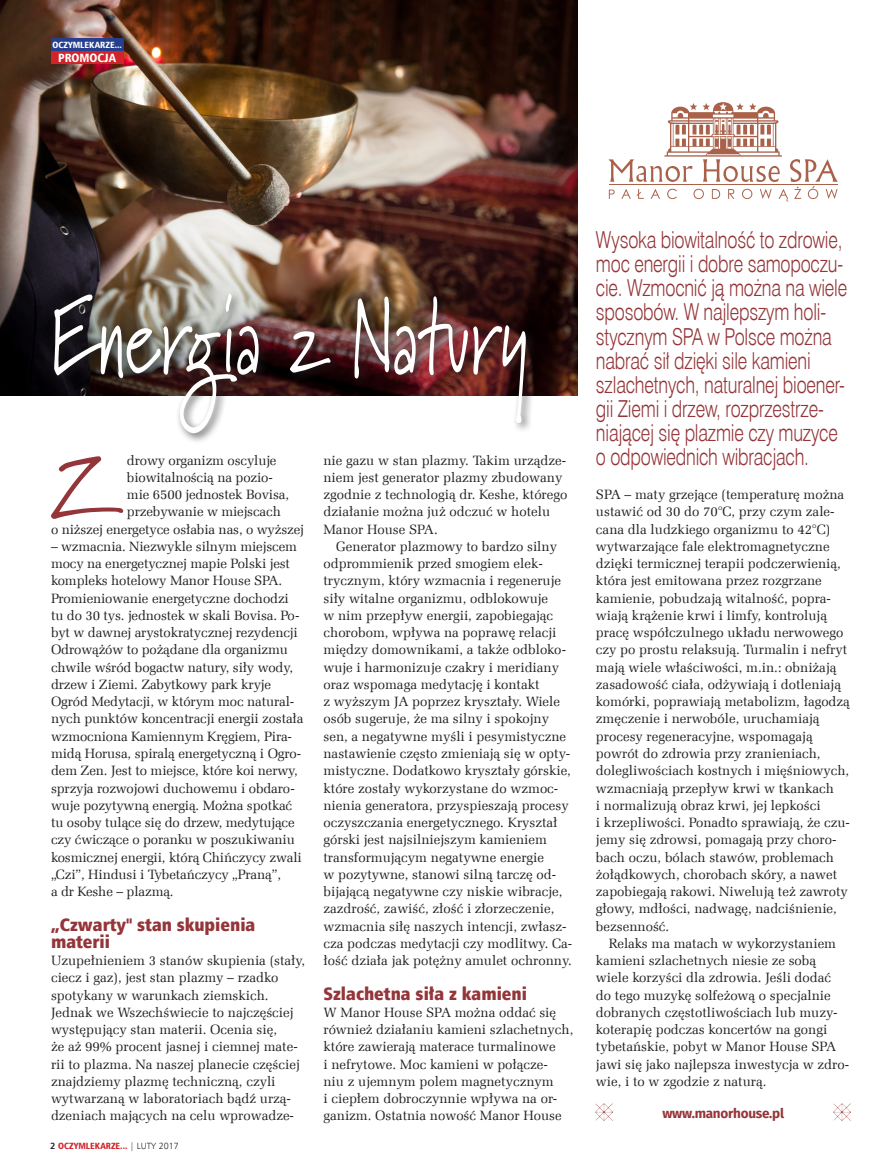
<style>
.page{position:relative;width:893px;height:1170px;background:#fff}
.page>*{position:absolute;margin:0;border:0;box-sizing:border-box;transform-origin:0 0}
.tytul{font:108px "Marydale";color:#fff;scale:.67 1}
.body{font:86.55px "Marydale";color:#943539}
.lead{font:23.4px/24px "Swis 721 Lt EU";letter-spacing:-.01em;color:#943539;scale:.77 1}
.srodtytul{font:18px/17.2px "Humnst 777 X Blk Cn EU";color:#943539}
.body-2{font:13.5px/17.2px "Zapf Ellipt EU";color:#231f20}
.podpis{font:700 13.5px "Fira Sans";letter-spacing:-.02em;color:#943539}
.t1{font:12px "Humnst 777 Blk Cn EU";color:#fff}
.t2{font:9px "Humnst 777 Blk Cn EU";color:#d1232a}
.t3{font:9px "Humnst 777 Blk Cn EU";color:#fff}
.s1{font-family:"Humnst 777 EU";font-weight:700;color:#231f20}
.s2{font-family:"Humnst 777 Lt EU";color:#231f20}
</style>
<div class="page">
<img style="left:0;top:0;width:578px;height:395px">
<div style="left:51px;top:51px;width:72px;height:13px;background:#d1232a"></div>
<div style="left:51px;top:38px;width:72px;height:13px;background:#253f8e"></div>
<div style="left:49px;top:289px;width:488px;height:155px;background:#231f20;opacity:.75"></div>
<svg style="left:608px;top:102px;width:230px;height:99px"></svg>
<img style="left:596px;top:1103px;width:17px;height:17px">
<img style="left:833px;top:1103px;width:17px;height:17px">
<p class="t3" style="left:53px;top:39px;width:71px">OCZYMLEKARZE...</p>
<p class="t1" style="left:58px;top:50px;width:59px">PROMOCJA</p>
<p class="tytul" style="left:51px;top:272px;width:713px">Energia z Natury</p>
<p class="body" style="left:53px;top:436px;width:61px">Z</p>
<p class="body-2" style="left:127px;top:451px;width:151px">drowy organizm oscyluje</p>
<p class="body-2" style="left:127px;top:469px;width:148px">biowitalnością na pozio-</p>
<p class="body-2" style="left:127px;top:486px;width:164px">mie 6500 jednostek Bovisa,</p>
<p class="body-2" style="left:127px;top:503px;width:155px">przebywanie w miejscach</p>
<p class="body-2" style="left:51px;top:520px;width:254px">o niższej energetyce osłabia nas, o wyższej</p>
<p class="body-2" style="left:51px;top:538px;width:254px">– wzmacnia. Niezwykle silnym miejscem mocy na energetycznej mapie Polski jest kompleks hotelowy Manor House SPA.<br>Promieniowanie energetyczne dochodzi tu do 30 tys. jednostek w skali Bovisa. Po&shy;byt w dawnej arystokratycznej rezydencji Odrowążów to pożądane dla organizmu chwile wśród bogactw natury, siły wody, drzew i Ziemi. Zabytkowy park kryje Ogród Medytacji, w którym moc natural&shy;nych punktów koncentracji energii została wzmocniona Kamiennym Kręgiem, Pira&shy;midą Horusa, spiralą energetyczną i Ogro&shy;dem Zen. Jest to miejsce, które koi nerwy, sprzyja rozwojowi duchowemu i obdaro&shy;wuje pozytywną energią. Można spotkać tu osoby tulące się do drzew, medytujące czy ćwiczące o poranku w poszukiwaniu kosmicznej energii, którą Chińczycy zwali „Czi”, Hindusi i Tybetańczycy „Praną”,<br>a dr Keshe – plazmą.</p>
<p class="srodtytul" style="left:51px;top:915px;width:206px">„Czwarty" stan skupienia materii</p>
<p class="body-2" style="left:51px;top:952px;width:256px">Uzupełnieniem 3 stanów skupienia (stały, ciecz i gaz), jest stan plazmy – rzadko spotykany w warunkach ziemskich.<br>Jednak we Wszechświecie to najczęściej występujący stan materii. Ocenia się,<br>że aż 99% procent jasnej i ciemnej mate&shy;rii to plazma. Na naszej planecie częściej znajdziemy plazmę techniczną, czyli wytwarzaną w laboratoriach bądź urzą&shy;dzeniach mających na celu wprowadze-</p>
<p class="t2" style="left:50px;top:1139px;width:130px"><span class="s1">2</span> OCZYMLEKARZE... <span class="s2">| LUTY 2017</span></p>
<p class="body-2" style="left:323px;top:451px;width:245px">nie gazu w stan plazmy. Takim urządze&shy;niem jest generator plazmy zbudowany zgodnie z technologią dr. Keshe, którego działanie można już odczuć w hotelu Manor House SPA.</p>
<p class="body-2" style="left:323px;top:538px;width:250px;text-indent:13px">Generator plazmowy to bardzo silny odprommienik przed smogiem elek&shy;trycznym, który wzmacnia i regeneruje siły witalne organizmu, odblokowuje<br>w nim przepływ energii, zapobiegając chorobom, wpływa na poprawę relacji między domownikami, a także odbloko&shy;wuje i harmonizuje czakry i meridiany oraz wspomaga medytację i kontakt<br>z wyższym JA poprzez kryształy. Wiele osób sugeruje, że ma silny i spokojny sen, a negatywne myśli i pesymistyczne nastawienie często zmieniają się w opty&shy;mistyczne. Dodatkowo kryształy górskie, które zostały wykorzystane do wzmoc&shy;nienia generatora, przyspieszają procesy oczyszczania energetycznego. Kryształ górski jest najsilniejszym kamieniem transformującym negatywne energie<br>w pozytywne, stanowi silną tarczę od&shy;bijającą negatywne czy niskie wibracje, zazdrość, zawiść, złość i złorzeczenie, wzmacnia siłę naszych intencji, zwłasz&shy;cza podczas medytacji czy modlitwy. Ca&shy;łość działa jak potężny amulet ochronny.</p>
<p class="srodtytul" style="left:323px;top:984px;width:205px">Szlachetna siła z kamieni</p>
<p class="body-2" style="left:323px;top:1003px;width:251px">W Manor House SPA można oddać się również działaniu kamieni szlachetnych, które zawierają materace turmalinowe<br>i nefrytowe. Moc kamieni w połącze-<br>niu z ujemnym polem magnetycznym<br>i ciepłem dobroczynnie wpływa na or&shy;ganizm. Ostatnia nowość Manor House</p>
<p class="lead" style="left:596px;top:228px;width:328px">Wysoka biowitalność to zdrowie, moc energii i dobre samopoczu&shy;cie. Wzmocnić ją można na wiele sposobów. W najlepszym holi&shy;stycznym SPA w Polsce można nabrać sił dzięki sile kamieni szlachetnych, naturalnej bioener&shy;gii Ziemi i drzew, rozprzestrze&shy;niającej się plazmie czy muzyce o odpowiednich wibracjach.</p>
<p class="body-2" style="left:596px;top:486px;width:255px">SPA – maty grzejące (temperaturę można ustawić od 30 do 70°C, przy czym zale&shy;cana dla ludzkiego organizmu to 42°C) wytwarzające fale elektromagnetyczne dzięki termicznej terapii podczerwienią, która jest emitowana przez rozgrzane kamienie, pobudzają witalność, popra&shy;wiają krążenie krwi i limfy, kontrolują pracę współczulnego układu nerwowego czy po prostu relaksują. Turmalin i nefryt mają wiele właściwości, m.in.: obniżają zasadowość ciała, odżywiają i dotleniają komórki, poprawiają metabolizm, łagodzą zmęczenie i nerwobóle, uruchamiają procesy regeneracyjne, wspomagają powrót do zdrowia przy zranieniach, dolegliwościach kostnych i mięśniowych, wzmacniają przepływ krwi w tkankach<br>i normalizują obraz krwi, jej lepkości<br>i krzepliwości. Ponadto sprawiają, że czu&shy;jemy się zdrowsi, pomagają przy choro&shy;bach oczu, bólach stawów, problemach żołądkowych, chorobach skóry, a nawet zapobiegają rakowi. Niwelują też zawroty głowy, mdłości, nadwagę, nadciśnienie, bezsenność.</p>
<p class="body-2" style="left:596px;top:934px;width:255px;text-indent:13px">Relaks ma matach w wykorzystaniem kamieni szlachetnych niesie ze sobą wiele korzyści dla zdrowia. Jeśli dodać do tego muzykę solfeżową o specjalnie dobranych częstotliwościach lub muzy&shy;koterapię podczas koncertów na gongi tybetańskie, pobyt w Manor House SPA jawi się jako najlepsza inwestycja w zdro&shy;wie, i to w zgodzie z naturą.</p>
<p class="podpis" style="left:662px;top:1101px;width:123px">www.manorhouse.pl</p>
</div>
